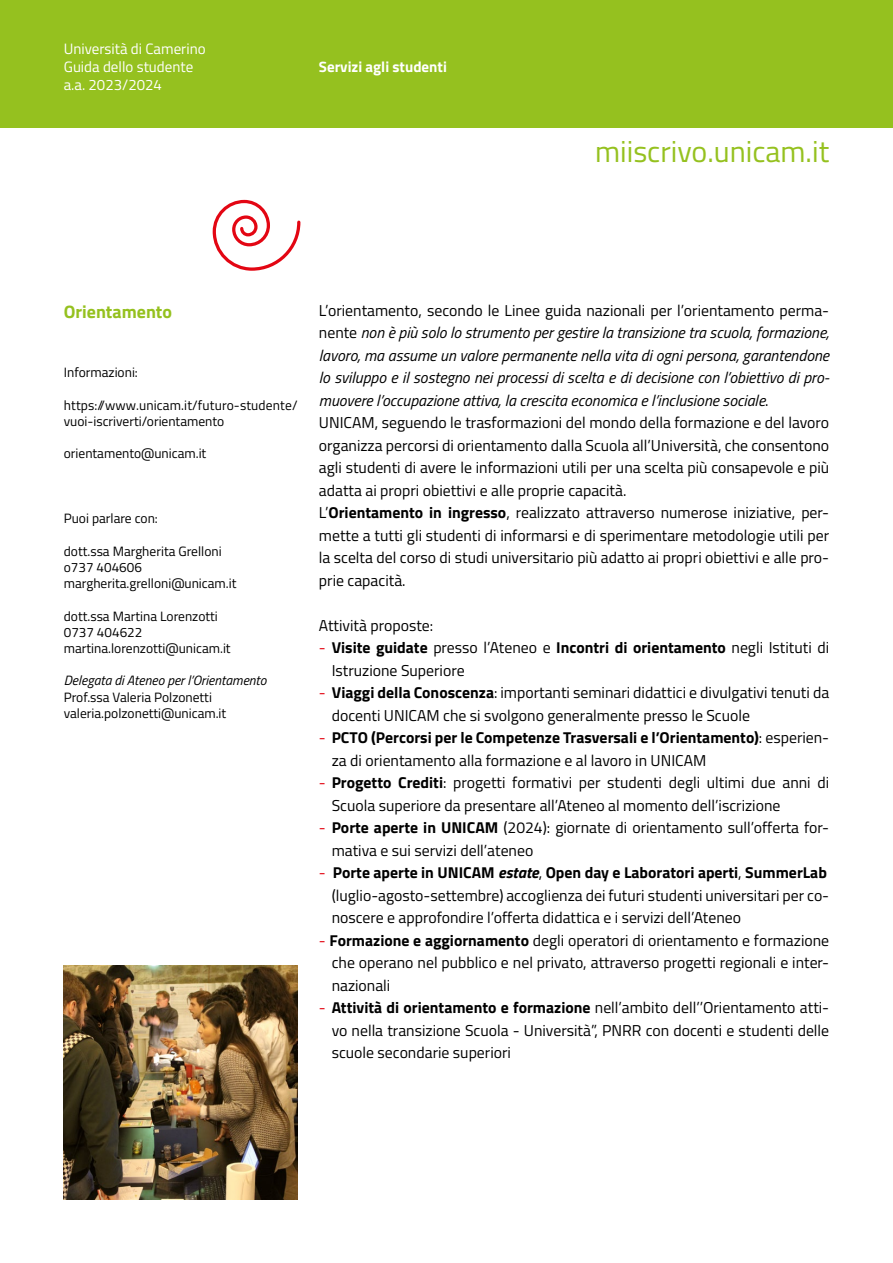
<style>
.page{position:relative;width:893px;height:1263px;background:#fff}
.page>*{position:absolute;margin:0;border:0;box-sizing:border-box;transform-origin:0 0}
.t1{font:30px "Titillium Web";color:#95c11f}
.t2{font:700 18px "Titillium Web";color:#95c11f}
.t3{font:15.75px/22.5px "Titillium Web";color:#000}
.t4{font:italic 15.75px/22.5px "Titillium Web";color:#000;text-align:justify}
.t5{font:700 15.75px "Titillium Web";color:#000}
.t6{font:15px "Titillium Web";color:#fff}
.t7{font:700 15px "Titillium Web";color:#fff}
.t8{font:13.5px/16.2px "Titillium Web";color:#000}
.t9{font:italic 13.5px "Titillium Web";color:#000}
.s1{font-style:normal}
.s2{font-weight:700}
.s3{color:#e30613}
.s4{font-weight:400;color:#e30613}
.s5{font-style:italic}
.s6{font-weight:400}
</style>
<div class="page">
<div style="left:0;top:0;width:893px;height:128px;background:#95c11f"></div>
<img style="left:64px;top:965px;width:234px;height:234px">
<svg style="left:213px;top:200px;width:87px;height:71px"></svg>
<p class="t6" style="left:64px;top:38px;width:143px">Università di Camerino</p>
<p class="t6" style="left:64px;top:56px;width:131px">Guida dello studente</p>
<p class="t6" style="left:64px;top:74px;width:100px">a.a. 2023/2024</p>
<p class="t7" style="left:319px;top:56px;width:129px">Servizi agli studenti</p>
<p class="t1" style="left:595px;top:129px;width:236px">miiscrivo.unicam.it</p>
<p class="t2" style="left:64px;top:298px;width:110px">Orientamento</p>
<p class="t8" style="left:64px;top:364px;width:76px">Informazioni:</p>
<p class="t8" style="left:64px;top:396px;width:235px">https://www.unicam.it/futuro-studente/ vuoi-iscriverti/orientamento</p>
<p class="t8" style="left:64px;top:445px;width:144px">orientamento@unicam.it</p>
<p class="t8" style="left:64px;top:510px;width:96px">Puoi parlare con:</p>
<p class="t8" style="left:64px;top:542px;width:159px">dott.ssa Margherita Grelloni</p>
<p class="t8" style="left:64px;top:558px;width:80px">o737 404606</p>
<p class="t8" style="left:64px;top:575px;width:174px">margherita.grelloni@unicam.it</p>
<p class="t8" style="left:64px;top:607px;width:156px">dott.ssa Martina Lorenzotti</p>
<p class="t8" style="left:64px;top:623px;width:80px">0737 404622</p>
<p class="t8" style="left:64px;top:639px;width:168px">martina.lorenzotti@unicam.it</p>
<p class="t9" style="left:64px;top:671px;width:204px">Delegata di Ateneo per l’Orientamento</p>
<p class="t8" style="left:64px;top:688px;width:150px">Prof.ssa Valeria Polzonetti</p>
<p class="t8" style="left:64px;top:704px;width:164px">valeria.polzonetti@unicam.it</p>
<p class="t4" style="left:319px;top:298px;width:512px"><span class="s1">L’orientamento, secondo le Linee guida nazionali per l’orientamento perma&shy;nente</span> non è più solo lo strumento per gestire la transizione tra scuola, formazione, lavoro, ma assume un valore permanente nella vita di ogni persona, garantendone lo sviluppo e il sostegno nei processi di scelta e di decisione con l’obiettivo di pro&shy;muovere l’occupazione attiva, la crescita economica e l’inclusione sociale<span class="s1">.</span></p>
<p class="t3" style="left:319px;top:410px;width:512px;text-align:justify">UNICAM, seguendo le trasformazioni del mondo della formazione e del lavoro organizza percorsi di orientamento dalla Scuola all’Università, che consentono agli studenti di avere le informazioni utili per una scelta più consapevole e più adatta ai propri obiettivi e alle proprie capacità.</p>
<p class="t3" style="left:319px;top:500px;width:512px;text-align:justify">L’<span class="s2">Orientamento in ingresso</span>, realizzato attraverso numerose iniziative, per&shy;mette a tutti gli studenti di informarsi e di sperimentare metodologie utili per la scelta del corso di studi universitario più adatto ai propri obiettivi e alle pro&shy;prie capacità.</p>
<p class="t3" style="left:319px;top:613px;width:116px">Attività proposte:</p>
<p class="t3" style="left:332px;top:635px;width:499px;text-indent:-13px"><span class="s3">-</span> <span class="s2">Visite guidate</span> presso l’Ateneo e <span class="s2">Incontri di orientamento</span> negli Istituti di<br>Istruzione Superiore</p>
<p class="t3" style="left:332px;top:680px;width:499px;text-indent:-13px"><span class="s3">-</span> <span class="s2">Viaggi della Conoscenza</span>: importanti seminari didattici e divulgativi tenuti da docenti UNICAM che si svolgono generalmente presso le Scuole</p>
<p class="t3" style="left:332px;top:725px;width:499px;text-indent:-13px"><span class="s3">-</span> <span class="s2">PCTO (Percorsi per le Competenze Trasversali e l’Orientamento)</span>: esperien&shy;za di orientamento alla formazione e al lavoro in UNICAM</p>
<p class="t3" style="left:332px;top:770px;width:499px;text-indent:-13px"><span class="s3">-</span> <span class="s2">Progetto Crediti</span>: progetti formativi per studenti degli ultimi due anni di<br>Scuola superiore da presentare all’Ateneo al momento dell’iscrizione</p>
<p class="t3" style="left:332px;top:815px;width:499px;text-indent:-13px"><span class="s3">-</span> <span class="s2">Porte aperte in UNICAM</span> (2024): giornate di orientamento sull’offerta for&shy;mativa e sui servizi dell’ateneo</p>
<p class="t5" style="left:319px;top:860px;width:509px"><span class="s4">-</span> Porte aperte in UNICAM <span class="s5">estate</span><span class="s6">,</span> Open day e Laboratori aperti<span class="s6">,</span> SummerLab</p>
<p class="t3" style="left:332px;top:883px;width:499px">(luglio-agosto-settembre) accoglienza dei futuri studenti universitari per co&shy;noscere e approfondire l’offerta didattica e i servizi dell’Ateneo</p>
<p class="t3" style="left:332px;top:928px;width:499px;text-align:justify;text-indent:-13px"><span class="s3">-</span> <span class="s2">Formazione e aggiornamento</span> degli operatori di orientamento e formazione che operano nel pubblico e nel privato, attraverso progetti regionali e inter&shy;nazionali</p>
<p class="t3" style="left:332px;top:995px;width:499px;text-align:justify;text-indent:-13px"><span class="s3">-</span> <span class="s2">Attività di orientamento e formazione</span> nell’ambito dell’’Orientamento atti&shy;vo nella transizione Scuola - Università”, PNRR con docenti e studenti delle scuole secondarie superiori</p>
</div>
